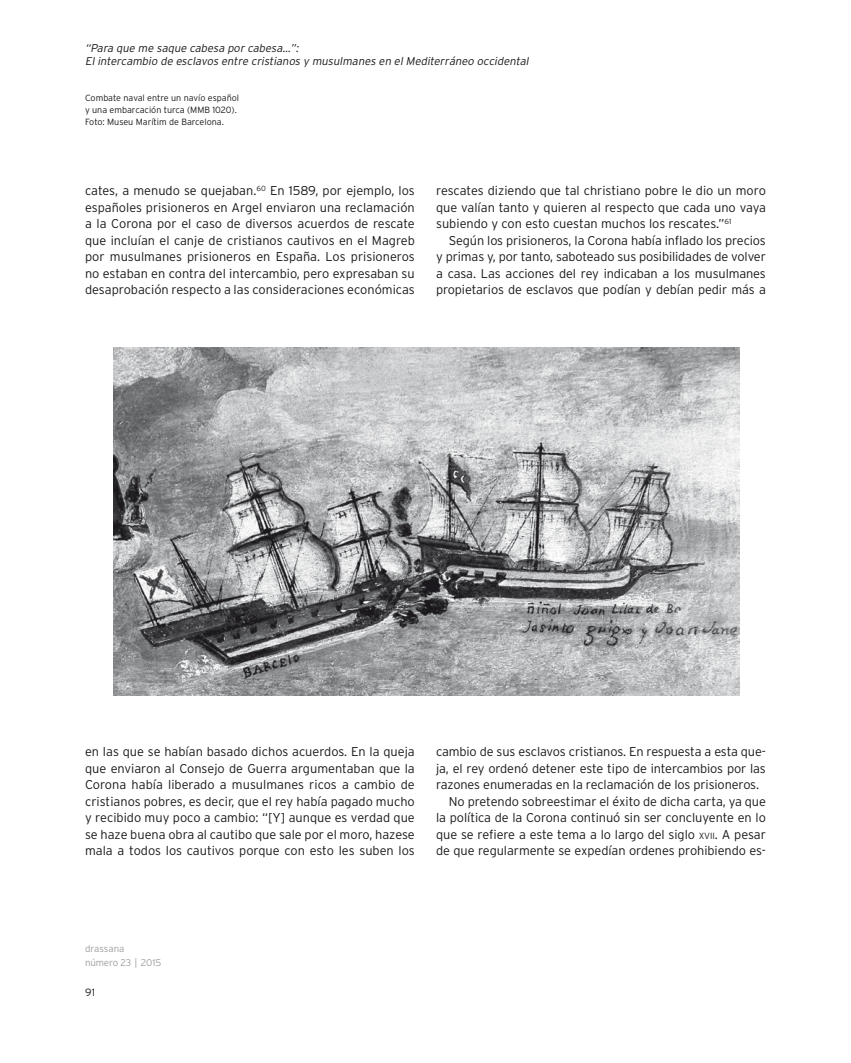
<style>
.page{position:relative;width:851px;height:1063px;background:#fff}
.page>*{position:absolute;margin:0;border:0;box-sizing:border-box;transform-origin:0 0}
.t1{font:300 12.75px/16.5px "Interstate";letter-spacing:-.01em;color:#1b181c;text-align:justify}
.t2{font:italic 300 11.25px/13.5px "Interstate";color:#1b181c}
.t3{font:300 10.5px "Interstate";color:#1b181c}
.t4{font:300 9.75px/13.5px "Interstate";letter-spacing:-.015em;color:#9d9fa0}
.t5{font:300 9px/12px "Interstate";color:#1b181c}
.s1{font-size:8.85px}
</style>
<div class="page">
<img style="left:114px;top:347px;width:625px;height:348px">
<p class="t2" style="left:85px;top:41px;width:447px">“Para que me saque cabesa por cabesa…”:<br>El intercambio de esclavos entre cristianos y musulmanes en el Mediterráneo occidental</p>
<p class="t5" style="left:85px;top:92px;width:156px">Combate naval entre un navío español y una embarcación turca (MMB 1020).<br>Foto: Museu Marítim de Barcelona.</p>
<p class="t1" style="left:85px;top:182px;width:331px">cates, a menudo se quejaban.<sup>60</sup> En 1589, por ejemplo, los españoles prisioneros en Argel enviaron una reclamación a la Corona por el caso de diversos acuerdos de rescate que incluían el canje de cristianos cautivos en el Magreb por musulmanes prisioneros en España. Los prisioneros no estaban en contra del intercambio, pero expresaban su desaprobación respecto a las consideraciones económicas</p>
<p class="t1" style="left:436px;top:182px;width:331px">rescates diziendo que tal christiano pobre le dio un moro que valían tanto y quieren al respecto que cada uno vaya subiendo y con esto cuestan muchos los rescates.”<sup>61</sup></p>
<p class="t1" style="left:436px;top:232px;width:331px;text-indent:13px">Según los prisioneros, la Corona había inflado los precios y primas y, por tanto, saboteado sus posibilidades de volver a casa. Las acciones del rey indicaban a los musulmanes propietarios de esclavos que podían y debían pedir más a</p>
<p class="t1" style="left:85px;top:743px;width:331px">en las que se habían basado dichos acuerdos. En la queja que enviaron al Consejo de Guerra argumentaban que la Corona había liberado a musulmanes ricos a cambio de cristianos pobres, es decir, que el rey había pagado mucho y recibido muy poco a cambio: “[Y] aunque es verdad que se haze buena obra al cautibo que sale por el moro, hazese mala a todos los cautivos porque con esto les suben los</p>
<p class="t1" style="left:436px;top:743px;width:331px">cambio de sus esclavos cristianos. En respuesta a esta que-</p>
<p class="t1" style="left:436px;top:760px;width:331px">ja, el rey ordenó detener este tipo de intercambios por las</p>
<p class="t1" style="left:436px;top:776px;width:324px">razones enumeradas en la reclamación de los prisioneros.</p>
<p class="t1" style="left:449px;top:793px;width:318px">No pretendo sobreestimar el éxito de dicha carta, ya que</p>
<p class="t1" style="left:436px;top:809px;width:331px">la política de la Corona continuó sin ser concluyente en lo</p>
<p class="t1" style="left:436px;top:826px;width:331px">que se refiere a este tema a lo largo del siglo <span class="s1">xvii</span>. A pesar</p>
<p class="t1" style="left:436px;top:842px;width:331px">de que regularmente se expedían ordenes prohibiendo es-</p>
<p class="t4" style="left:85px;top:942px;width:78px">drassana<br>número 23 | 2015</p>
<p class="t3" style="left:85px;top:986px;width:11px">91</p>
</div>
